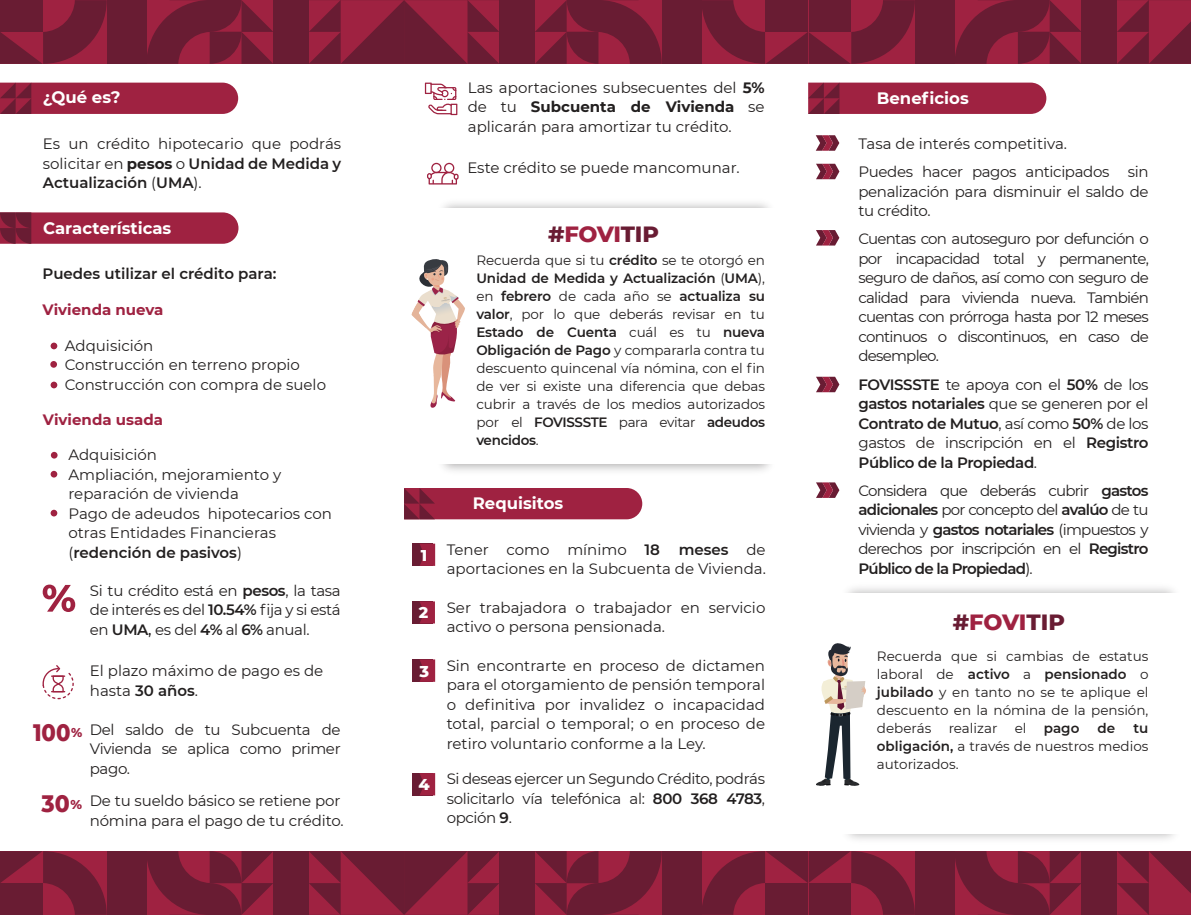
<style>
.page{position:relative;width:1191px;height:915px;background:#fff}
.page>*{position:absolute;margin:0;border:0;box-sizing:border-box;transform-origin:0 0}
.t1{font:800 24.3px "Montserrat";color:#9f2241;scale:.87 1}
.t2{font:800 24.3px "Montserrat";color:#9f2241;scale:.9 1}
.t3{font:800 22.5px "Montserrat";letter-spacing:-.01em;color:#691c33}
.t4{font:700 16.5px "Montserrat";color:#fff}
.t5{font:800 16.05px "Montserrat";color:#fff}
.t6{font:800 15.9px "Montserrat";color:#fff}
.t7{font:800 15.75px "Montserrat";color:#fff}
.t8{font:15px/19.5px "Montserrat";letter-spacing:-.01em;color:#221f1f;text-align:justify}
.t9{font:600 15px/19.5px "Montserrat";letter-spacing:-.025em;color:#221f1f;text-align:justify}
.t10{font:600 15px "Montserrat";color:#221f1f}
.t11{font:700 15px "Montserrat";color:#9f2241}
.t12{font:13.5px/18px "Montserrat";color:#221f1f;text-align:justify}
.t13{font:600 13.5px "Montserrat";color:#221f1f}
.s1{font-weight:700}
.s2{font-weight:600}
.s3{font-weight:500}
.s4{font-size:12.9px}
.s5{color:#9f2241}
.s6{font-weight:400}
</style>
<div class="page">
<svg style="left:404px;top:488px;width:238px;height:31px;background:#9c2442"></svg>
<svg style="left:43px;top:584px;width:32px;height:27px"></svg>
<svg style="left:0;top:83px;width:238px;height:31px;background:#9c2442"></svg>
<svg style="left:0;top:212px;width:238px;height:32px;background:#9c2845"></svg>
<svg style="left:808px;top:83px;width:238px;height:31px;background:#9c2442"></svg>
<div style="left:51px;top:342px;width:6px;height:7px;background:#9f2241;border-radius:50%"></div>
<div style="left:50px;top:361px;width:7px;height:6px;background:#9f2241;border-radius:50%"></div>
<div style="left:51px;top:381px;width:6px;height:7px;background:#9f2241;border-radius:50%"></div>
<div style="left:51px;top:470px;width:6px;height:7px;background:#9f2241;border-radius:50%"></div>
<div style="left:51px;top:509px;width:6px;height:7px;background:#9f2241;border-radius:50%"></div>
<div style="left:51px;top:451px;width:7px;height:7px;background:#9f2241;border-radius:50%"></div>
<svg style="left:43px;top:665px;width:31px;height:34px"></svg>
<div style="left:1081px;top:0;width:36px;height:64px;background:#691c33"></div>
<div style="left:915px;top:0;width:39px;height:64px;background:#691c33"></div>
<svg style="left:1117px;top:0;width:74px;height:64px;background:#891f3b"></svg>
<svg style="left:954px;top:0;width:127px;height:64px;background:#7d1e38"></svg>
<div style="left:499px;top:0;width:36px;height:64px;background:#691c33"></div>
<div style="left:661px;top:0;width:40px;height:64px;background:#691c33"></div>
<svg style="left:535px;top:0;width:126px;height:64px;background:#7d1e38"></svg>
<svg style="left:701px;top:0;width:214px;height:64px;background:#7b1e37"></svg>
<div style="left:273px;top:0;width:36px;height:64px;background:#691c33"></div>
<div style="left:107px;top:0;width:39px;height:64px;background:#691c33"></div>
<svg style="left:309px;top:0;width:190px;height:64px;background:#831e39"></svg>
<svg style="left:146px;top:0;width:127px;height:64px;background:#7d1e38"></svg>
<svg style="left:0;top:0;width:107px;height:64px;background:#7b1e37"></svg>
<div style="left:1081px;top:850px;width:36px;height:64px;background:#691c33"></div>
<div style="left:915px;top:850px;width:39px;height:64px;background:#691c33"></div>
<svg style="left:1117px;top:851px;width:74px;height:64px;background:#891f3b"></svg>
<svg style="left:954px;top:851px;width:127px;height:64px;background:#7d1e38"></svg>
<div style="left:499px;top:850px;width:36px;height:64px;background:#691c33"></div>
<div style="left:661px;top:850px;width:40px;height:64px;background:#691c33"></div>
<svg style="left:535px;top:851px;width:126px;height:64px;background:#7d1e38"></svg>
<svg style="left:701px;top:851px;width:214px;height:64px;background:#7b1e37"></svg>
<div style="left:273px;top:850px;width:36px;height:64px;background:#691c33"></div>
<div style="left:107px;top:850px;width:39px;height:64px;background:#691c33"></div>
<svg style="left:309px;top:851px;width:190px;height:64px;background:#831e39"></svg>
<svg style="left:146px;top:851px;width:127px;height:64px;background:#7d1e38"></svg>
<svg style="left:0;top:851px;width:107px;height:64px;background:#7b1e37"></svg>
<svg style="left:427px;top:163px;width:31px;height:21px"></svg>
<svg style="left:816px;top:643px;width:50px;height:143px"></svg>
<svg style="left:411px;top:259px;width:54px;height:149px"></svg>
<div style="left:412px;top:543px;width:20px;height:22px;background:#691c33"></div>
<svg style="left:420px;top:543px;width:15px;height:22px"></svg>
<div style="left:412px;top:601px;width:20px;height:22px;background:#691c33"></div>
<svg style="left:419px;top:601px;width:16px;height:22px"></svg>
<div style="left:412px;top:659px;width:20px;height:22px;background:#691c33"></div>
<svg style="left:419px;top:659px;width:16px;height:22px"></svg>
<div style="left:412px;top:772px;width:20px;height:23px;background:#691c33"></div>
<svg style="left:419px;top:772px;width:16px;height:23px"></svg>
<svg style="left:815px;top:135px;width:24px;height:16px"></svg>
<svg style="left:816px;top:164px;width:23px;height:15px"></svg>
<svg style="left:816px;top:230px;width:23px;height:15px"></svg>
<svg style="left:816px;top:376px;width:23px;height:16px"></svg>
<svg style="left:816px;top:482px;width:23px;height:15px"></svg>
<svg style="left:425px;top:83px;width:32px;height:32px"></svg>
<p class="t4" style="left:43px;top:90px;width:79px">¿Qué es?</p>
<p class="t8" style="left:43px;top:135px;width:300px">Es un crédito hipotecario que podrás solicitar en <span class="s1">pesos</span> o <span class="s2">Unidad de Medida y Actualización</span> (<span class="s2">UMA</span>).</p>
<p class="t4" style="left:43px;top:221px;width:130px">Características</p>
<p class="t10" style="left:43px;top:266px;width:235px">Puedes utilizar el crédito para:</p>
<p class="t11" style="left:43px;top:303px;width:122px">Vivienda nueva</p>
<p class="t8" style="left:65px;top:336px;width:263px;text-align:left">Adquisición<br>Construcción en terreno propio<br>Construcción con compra de suelo</p>
<p class="t11" style="left:43px;top:413px;width:122px">Vivienda usada</p>
<p class="t8" style="left:68px;top:445px;width:265px;text-align:left">Adquisición<br>Ampliación, mejoramiento y reparación de vivienda<br>Pago de adeudos hipotecarios con otras Entidades Financieras (<span class="s2">redención de pasivos</span>)</p>
<p class="t8" style="left:90px;top:581px;width:252px">Si tu crédito está en <span class="s2">pesos</span>, la tasa de interés es del <span class="s2">10.54%</span> fija y si está en <span class="s2">UMA</span><span class="s3">,</span> es del <span class="s2">4%</span> al <span class="s2">6%</span> anual.</p>
<p class="t8" style="left:90px;top:661px;width:235px">El plazo máximo de pago es de hasta <span class="s2">30 años</span>.</p>
<h1 class="t1" style="left:33px;top:720px;width:58px">100<span class="s4">%</span></h1>
<p class="t8" style="left:90px;top:719px;width:252px">Del saldo de tu Subcuenta de Vivienda se aplica como primer pago.</p>
<h1 class="t2" style="left:42px;top:792px;width:46px">30<span class="s4">%</span></h1>
<p class="t8" style="left:90px;top:791px;width:255px">De tu sueldo básico se retiene por nómina para el pago de tu crédito.</p>
<p class="t8" style="left:468px;top:78px;width:298px">Las aportaciones subsecuentes del <span class="s1">5% </span>de tu <span class="s1">Subcuenta de Vivienda</span> se aplicarán para amortizar tu crédito.</p>
<p class="t8" style="left:467px;top:159px;width:274px">Este crédito se puede mancomunar.</p>
<h2 class="t3" style="left:548px;top:223px;width:112px">#<span class="s5">FOVI</span>TIP</h2>
<p class="t12" style="left:476px;top:251px;width:290px">Recuerda que si tu <span class="s2">crédito</span> se te otorgó en <span class="s2">Unidad de Medida y Actualización</span> (<span class="s2">UMA</span>), en <span class="s2">febrero</span> de cada año se <span class="s2">actualiza su valor</span>, por lo que deberás revisar en tu <span class="s2">Estado de Cuenta</span> cuál es tu <span class="s2">nueva Obligación de Pago</span> y compararla contra tu descuento quincenal vía nómina, con el fin de ver si existe una diferencia que debas cubrir a través de los medios autorizados por el <span class="s2">FOVISSSTE</span> para evitar <span class="s2">adeudos vencidos</span>.</p>
<p class="t4" style="left:473px;top:495px;width:92px">Requisitos</p>
<p class="t6" style="left:421px;top:547px;width:8px">1</p>
<p class="t8" style="left:447px;top:540px;width:321px">Tener como mínimo <span class="s2">18 meses</span> de aportaciones en la Subcuenta de Vivienda.</p>
<p class="t7" style="left:419px;top:605px;width:11px">2</p>
<p class="t8" style="left:447px;top:596px;width:320px">Ser trabajadora o trabajador en servicio activo o persona pensionada.</p>
<p class="t5" style="left:419px;top:663px;width:11px">3</p>
<p class="t8" style="left:447px;top:655px;width:320px">Sin encontrarte en proceso de dictamen para el otorgamiento de pensión temporal o definitiva por invalidez o incapacidad total, parcial o temporal; o en proceso de retiro voluntario conforme a la Ley.</p>
<p class="t5" style="left:418px;top:777px;width:13px">4</p>
<p class="t8" style="left:447px;top:768px;width:320px">Si deseas ejercer un Segundo Crédito, podrás solicitarlo vía telefónica al: <span class="s2">800 368 4783</span>, opción <span class="s2">9</span>.</p>
<p class="t4" style="left:877px;top:86px;width:93px">Beneficios</p>
<p class="t8" style="left:858px;top:135px;width:210px">Tasa de interés competitiva.</p>
<p class="t8" style="left:858px;top:162px;width:291px">Puedes hacer pagos anticipados sin penalización para disminuir el saldo de tu crédito.</p>
<p class="t8" style="left:858px;top:229px;width:292px">Cuentas con autoseguro por defunción o por incapacidad total y permanente, seguro de daños, así como con seguro de calidad para vivienda nueva. También cuentas con prórroga hasta por 12 meses continuos o discontinuos, en caso de desempleo.</p>
<p class="t9" style="left:858px;top:374px;width:291px">FOVISSSTE <span class="s6">te apoya con el</span> 50% <span class="s6">de los </span>gastos notariales <span class="s6">que se generen por el </span>Contrato de Mutuo<span class="s6">, así como</span> 50% <span class="s6">de los gastos de inscripción en el</span> Registro Público de la Propiedad<span class="s6">.</span></p>
<p class="t8" style="left:858px;top:481px;width:291px">Considera que deberás cubrir <span class="s2">gastos adicionales</span> por concepto del <span class="s2">avalúo</span> de tu vivienda y <span class="s2">gastos notariales</span> (impuestos y derechos por inscripción en el <span class="s2">Registro Público de la Propiedad</span>).</p>
<h2 class="t3" style="left:952px;top:612px;width:114px">#<span class="s5">FOVI</span>TIP</h2>
<p class="t12" style="left:877px;top:647px;width:273px">Recuerda que si cambias de estatus laboral de <span class="s2">activo</span> a <span class="s2">pensionado</span> o <span class="s2">jubilado</span> y en tanto no se te aplique el descuento en la nómina de la pensión, deberás</p>
<p class="t12" style="left:948px;top:719px;width:50px">realizar</p>
<p class="t12" style="left:1014px;top:719px;width:13px">el</p>
<p class="t13" style="left:1043px;top:720px;width:37px">pago</p>
<p class="t13" style="left:1097px;top:720px;width:19px">de</p>
<p class="t12" style="left:877px;top:719px;width:273px;text-indent:257px"><span class="s2">tu obligación,</span> a través de nuestros medios autorizados.</p>
</div>
